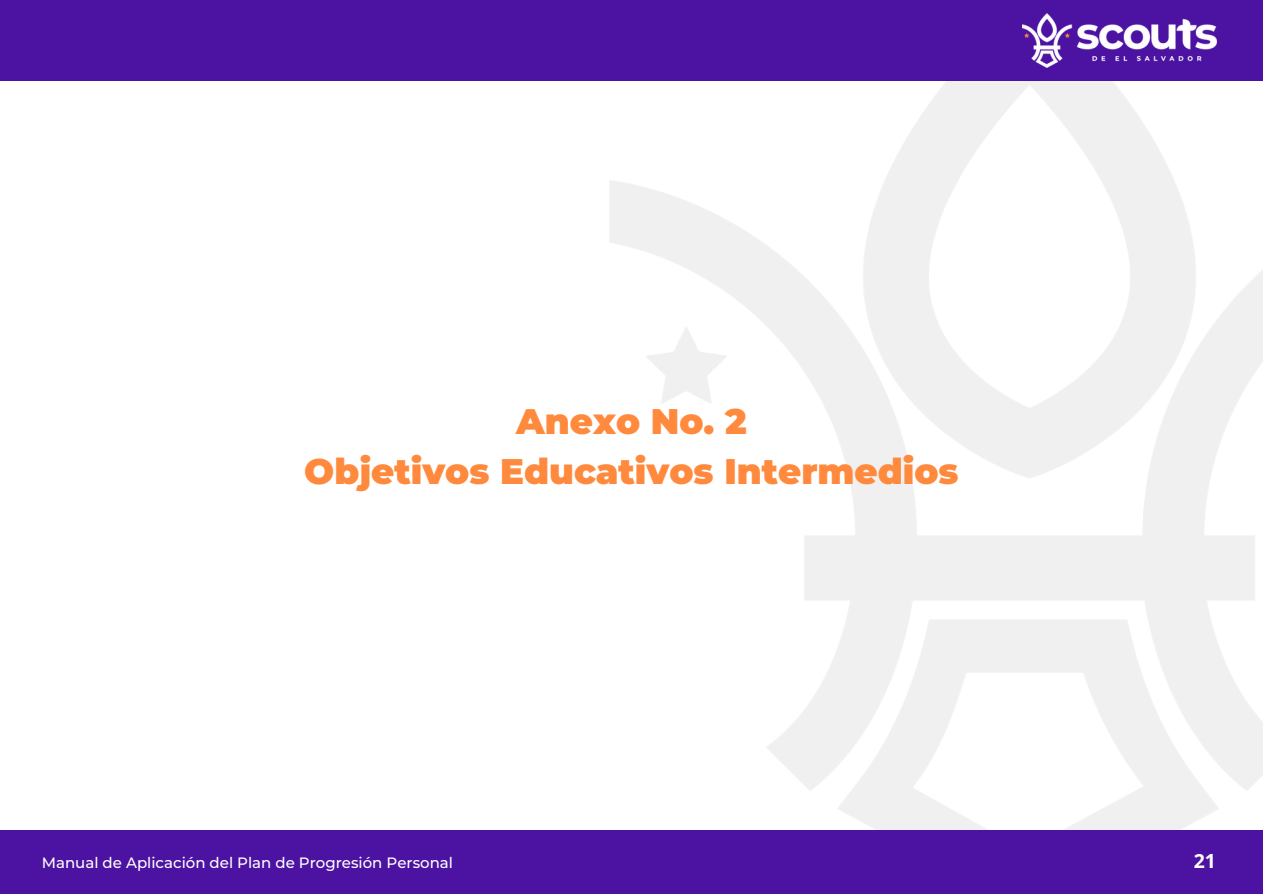
<style>
.page{position:relative;width:1263px;height:894px;background:#fff}
.page>*{position:absolute;margin:0;border:0;box-sizing:border-box;transform-origin:0 0}
.t1{font:900 35.55px/49.5px "Montserrat";color:#ff8a3d;text-align:center}
.t2{font:700 19.5px "Open Sans";color:#fff}
.t3{font:500 15px "Montserrat";color:#fff}
</style>
<div class="page">
<div style="left:0;top:0;width:1263px;height:81px;background:#4c13a2"></div>
<div style="left:0;top:830px;width:1263px;height:63px;background:#4c13a2"></div>
<img style="left:1023px;top:13px;width:193px;height:54px">
<h1 class="t1" style="left:304px;top:394px;width:656px">Anexo No. 2<br>Objetivos Educativos Intermedios</h1>
<p class="t3" style="left:42px;top:852px;width:413px">Manual de Aplicación del Plan de Progresión Personal</p>
<h2 class="t2" style="left:1194px;top:846px;width:24px">21</h2>
</div>
